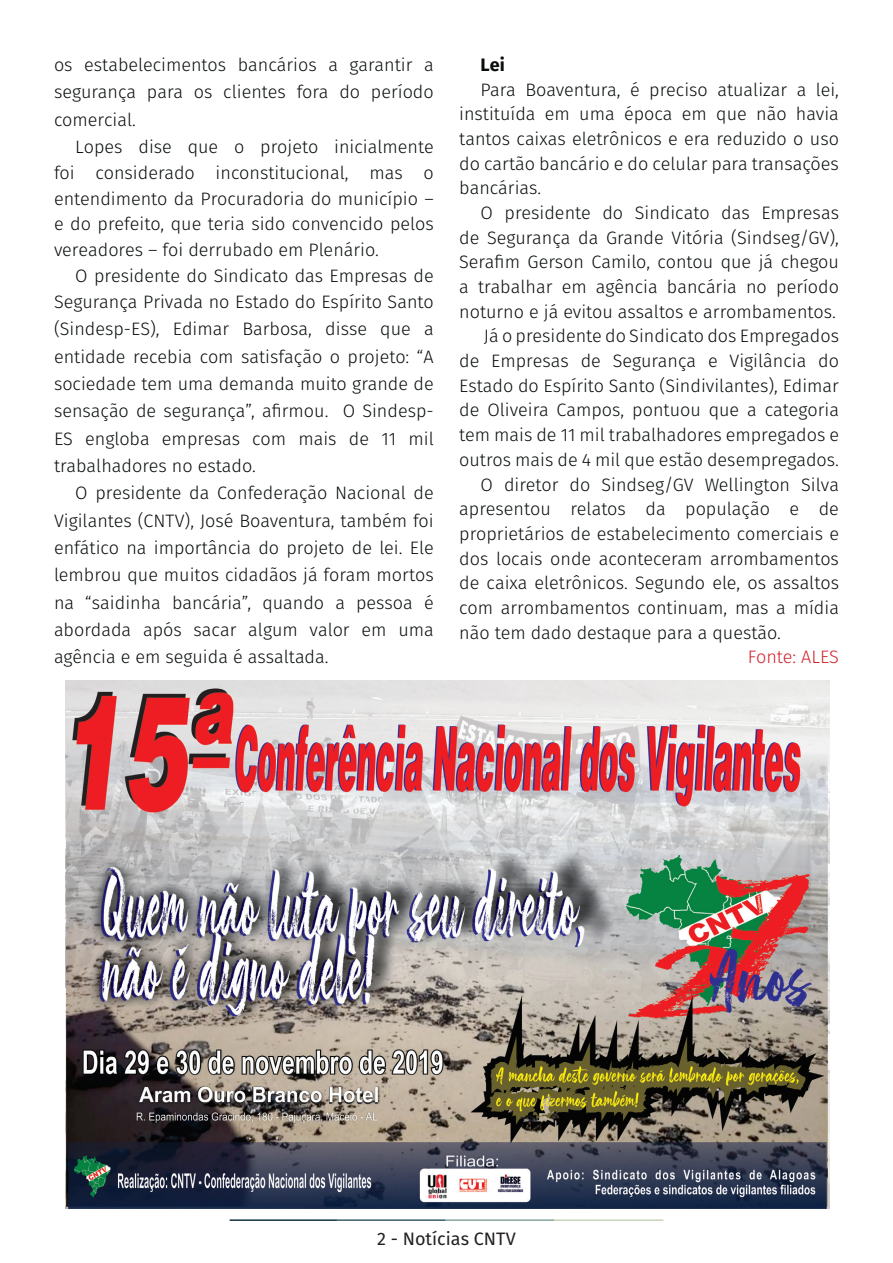
<style>
.page{position:relative;width:893px;height:1263px;background:#fff}
.page>*{position:absolute;margin:0;border:0;box-sizing:border-box;transform-origin:0 0}
.t1{font:300 18px/24.8px "Fira Sans";color:#080d0b;text-align:justify}
.t2{font:18px "Fira Sans";color:#231f20}
.t3{font:300 18px "Fira Sans";color:#d1232a}
.t4{font:700 18px "Fira Sans";color:#080d0b}
</style>
<div class="page">
<hr style="left:230px;top:1219px;width:107px;height:2px;background:#0e323f">
<hr style="left:337px;top:1219px;width:109px;height:2px;background:#3a5f6d">
<hr style="left:446px;top:1219px;width:109px;height:2px;background:#87a59a">
<hr style="left:555px;top:1219px;width:108px;height:2px;background:#c6d5b7">
<img style="left:66px;top:680px;width:763px;height:529px">
<p class="t1" style="left:54px;top:51px;width:381px;line-height:27.3px">os estabelecimentos bancários a garantir a segurança para os clientes fora do período comercial.</p>
<p class="t1" style="left:54px;top:134px;width:381px;line-height:25.8px;text-indent:21px">Lopes dise que o projeto inicialmente foi considerado inconstitucional, mas o entendimento da Procuradoria do município – e do prefeito, que teria sido convencido pelos vereadores – foi derrubado em Plenário.</p>
<p class="t1" style="left:54px;top:262px;width:381px;line-height:27.2px;text-indent:21px">O presidente do Sindicato das Empresas de Segurança Privada no Estado do Espírito Santo (Sindesp-ES), Edimar Barbosa, disse que a entidade recebia com satisfação o projeto: “A sociedade tem uma demanda muito grande de sensação de segurança”, afirmou. O Sindesp-ES engloba empresas com mais de 11 mil trabalhadores no estado.</p>
<p class="t1" style="left:54px;top:479px;width:381px;line-height:27.3px;text-indent:21px">O presidente da Confederação Nacional de Vigilantes (CNTV), José Boaventura, também foi enfático na importância do projeto de lei. Ele lembrou que muitos cidadãos já foram mortos na “saidinha bancária”, quando a pessoa é abordada após sacar algum valor em uma agência e em seguida é assaltada.</p>
<p class="t4" style="left:480px;top:49px;width:26px">Lei</p>
<p class="t1" style="left:459px;top:77px;width:381px;text-indent:21px">Para Boaventura, é preciso atualizar a lei, instituída em uma época em que não havia tantos caixas eletrônicos e era reduzido o uso do cartão bancário e do celular para transações bancárias.</p>
<p class="t1" style="left:459px;top:200px;width:381px;text-indent:21px">O presidente do Sindicato das Empresas de Segurança da Grande Vitória (Sindseg/GV), Serafim Gerson Camilo, contou que já chegou a trabalhar em agência bancária no período noturno e já evitou assaltos e arrombamentos.</p>
<p class="t1" style="left:459px;top:324px;width:381px;text-indent:25px">Já o presidente do Sindicato dos Empregados de Empresas de Segurança e Vigilância do Estado do Espírito Santo (Sindivilantes), Edimar de Oliveira Campos, pontuou que a categoria tem mais de 11 mil trabalhadores empregados e outros mais de 4 mil que estão desempregados.</p>
<p class="t1" style="left:459px;top:472px;width:381px;text-indent:21px">O diretor do Sindseg/GV Wellington Silva apresentou relatos da população e de proprietários de estabelecimento comerciais e dos locais onde aconteceram arrombamentos de caixa eletrônicos. Segundo ele, os assaltos com arrombamentos continuam, mas a mídia não tem dado destaque para a questão.</p>
<p class="t3" style="left:748px;top:644px;width:93px">Fonte: ALES</p>
<p class="t2" style="left:377px;top:1225px;width:140px">2 - Notícias CNTV</p>
</div>
